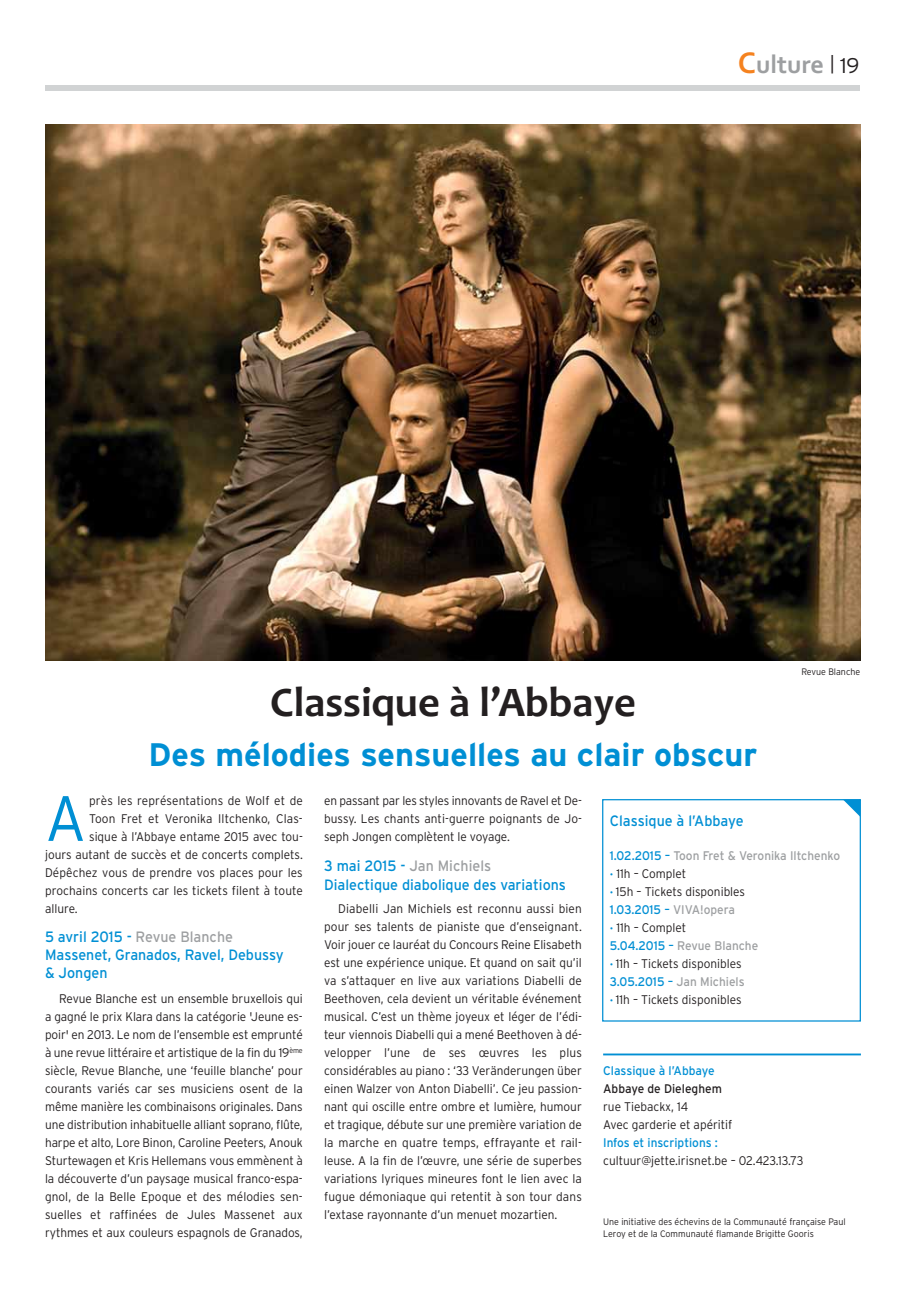
<style>
.page{position:relative;width:921px;height:1292px;background:#fff}
.page>*{position:absolute;margin:0;border:0;box-sizing:border-box;transform-origin:0 0}
.t1{font:300 63.88px "Interstate";color:#008fd4;scale:.95 1}
.t2{font:700 42.5px "Candara";color:#231f20}
.t3{font:700 32.5px "Interstate";color:#008fd4}
.t4{font:700 26.25px "Corbel";color:#9d9fa1}
.t5{font:15px/18px "Interstate";color:#008fd4;scale:.95 1}
.t6{font:300 12.5px/18px "Interstate";color:#231f20;text-align:justify;scale:.95 1}
.t7{font:12.5px/18px "Interstate";color:#9d9fa1;scale:.95 1}
.t8{font:12.5px "Interstate";color:#008fd4;scale:.95 1}
.t9{font:12.5px "Interstate";color:#231f20;scale:.95 1}
.t10{font:300 9.38px/12.5px "Interstate";color:#231f20;scale:.95 1}
.s1{font-size:31.25px;color:#f5821f}
.s2{font-family:"Interstate";font-weight:300;font-size:18.75px;color:#231f20}
.s3{font-family:"Interstate";font-weight:300;font-size:21.25px;color:#231f20}
.s4{color:#9d9fa1}
.s5{color:#008fd4}
.s6{font-size:10px;color:#008fd4}
.s7{font-weight:400;color:#008fd4}
.s8{font-weight:400;color:#9d9fa1}
.s9{font-weight:300;font-size:10px;color:#008fd4}
.s10{font-weight:300;color:#231f20}
</style>
<div class="page">
<div style="left:46px;top:85px;width:814px;height:5px;background:#d1d3d4"></div>
<hr style="left:603px;top:1053px;width:258px;height:2px;background:#008fd4">
<img style="left:45px;top:125px;width:816px;height:535px">
<svg style="left:843px;top:799px;width:17px;height:17px"></svg>
<h3 class="t4" style="left:738px;top:49px;width:123px"><span class="s1">C</span>ulture <span class="s2">|</span> <span class="s3">19</span></h3>
<h2 class="t2" style="left:270px;top:686px;width:367px">Classique à l’Abbaye</h2>
<h3 class="t3" style="left:149px;top:742px;width:610px">Des mélodies sensuelles au clair obscur</h3>
<p class="t10" style="left:801px;top:666px;width:64px">Revue Blanche</p>
<h1 class="t1" style="left:45px;top:794px;width:45px">A</h1>
<p class="t6" style="left:89px;top:792px;width:226px">près les représentations de Wolf et de</p>
<p class="t6" style="left:89px;top:810px;width:226px">Toon Fret et Veronika Iltchenko, Clas-</p>
<p class="t6" style="left:89px;top:828px;width:226px">sique à l’Abbaye entame 2015 avec tou-</p>
<p class="t6" style="left:45px;top:846px;width:273px">jours autant de succès et de concerts complets.</p>
<p class="t6" style="left:45px;top:864px;width:273px">Dépêchez vous de prendre vos places pour les</p>
<p class="t6" style="left:45px;top:882px;width:273px">prochains concerts car les tickets filent à toute</p>
<p class="t6" style="left:45px;top:900px;width:36px">allure.</p>
<p class="t5" style="left:45px;top:929px;width:253px">5 avril 2015 - <span class="s4">Revue Blanche<br></span>Massenet, Granados, Ravel, Debussy &amp; Jongen</p>
<p class="t6" style="left:45px;top:990px;width:273px;text-indent:14px">Revue Blanche est un ensemble bruxellois qui a gagné le prix Klara dans la catégorie 'Jeune es&shy;poir' en 2013. Le nom de l’ensemble est emprunté à une revue littéraire et artistique de la fin du 19<sup>ème </sup>siècle, Revue Blanche, une ‘feuille blanche’ pour courants variés car ses musiciens osent de la même manière les combinaisons originales. Dans une distribution inhabituelle alliant soprano, flûte, harpe et alto, Lore Binon, Caroline Peeters, Anouk Sturtewagen et Kris Hellemans vous emmènent à la découverte d’un paysage musical franco-espa&shy;gnol, de la Belle Epoque et des mélodies sen&shy;suelles et raffinées de Jules Massenet aux rythmes et aux couleurs espagnols de Granados,</p>
<p class="t6" style="left:324px;top:792px;width:273px">en passant par les styles innovants de Ravel et De&shy;bussy. Les chants anti-guerre poignants de Jo&shy;seph Jongen complètent le voyage.</p>
<p class="t5" style="left:324px;top:857px;width:256px;line-height:18.8px">3 mai 2015 - <span class="s4">Jan Michiels<br></span>Dialectique diabolique des variations</p>
<p class="t6" style="left:324px;top:900px;width:273px;text-indent:14px">Diabelli Jan Michiels est reconnu aussi bien pour ses talents de pianiste que d’enseignant.<br>Voir jouer ce lauréat du Concours Reine Elisabeth est une expérience unique. Et quand on sait qu’il va s’attaquer en live aux variations Diabelli de Beethoven, cela devient un véritable événement musical. C’est un thème joyeux et léger de l’édi&shy;teur viennois Diabelli qui a mené Beethoven à dé&shy;velopper l’une de ses œuvres les plus considérables au piano : ‘33 Veränderungen über einen Walzer von Anton Diabelli’. Ce jeu passion&shy;nant qui oscille entre ombre et lumière, humour et tragique, débute sur une première variation de la marche en quatre temps, effrayante et rail&shy;leuse. A la fin de l’œuvre, une série de superbes variations lyriques mineures font le lien avec la fugue démoniaque qui retentit à son tour dans l’extase rayonnante d’un menuet mozartien.</p>
<p class="t5" style="left:610px;top:813px;width:142px">Classique à l’Abbaye</p>
<p class="t7" style="left:610px;top:848px;width:244px"><span class="s5">1.02.2015 –</span> Toon Fret &amp; Veronika Iltchenko</p>
<p class="t6" style="left:610px;top:866px;width:82px"><span class="s6">•</span> 11h – Complet</p>
<p class="t6" style="left:610px;top:884px;width:144px"><span class="s6">•</span> 15h – Tickets disponibles<br><span class="s7">1.03.2015 –</span> <span class="s8">VIVA!opera</span></p>
<p class="t7" style="left:610px;top:920px;width:158px"><span class="s9">•</span> <span class="s10">11h – Complet<br></span><span class="s5">5.04.2015 –</span> Revue Blanche</p>
<p class="t6" style="left:610px;top:956px;width:143px"><span class="s6">•</span> 11h – Tickets disponibles<br><span class="s7">3.05.2015 –</span> <span class="s8">Jan Michiels</span></p>
<p class="t6" style="left:610px;top:992px;width:140px"><span class="s6">•</span> 11h – Tickets disponibles</p>
<p class="t8" style="left:603px;top:1065px;width:119px">Classique à l’Abbaye</p>
<p class="t9" style="left:603px;top:1083px;width:127px">Abbaye de Dieleghem</p>
<p class="t6" style="left:603px;top:1098px;width:138px">rue Tiebackx, 14<br>Avec garderie et apéritif</p>
<p class="t8" style="left:603px;top:1137px;width:122px">Infos et inscriptions :</p>
<p class="t6" style="left:603px;top:1152px;width:212px">cultuur@jette.irisnet.be – 02.423.13.73</p>
<p class="t10" style="left:603px;top:1215px;width:257px">Une initiative des échevins de la Communauté française Paul<br>Leroy et de la Communauté flamande Brigitte Gooris</p>
</div>
